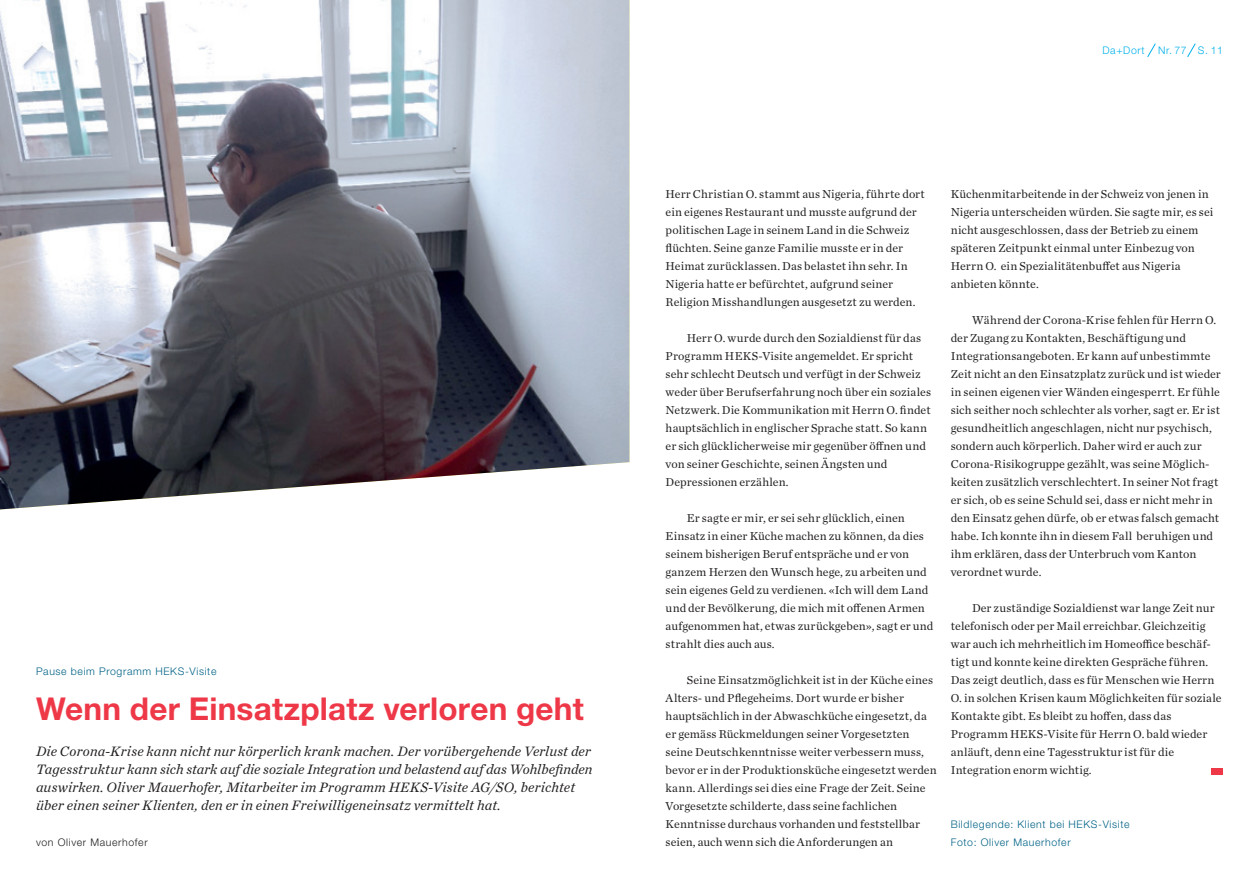
<style>
.page{position:relative;width:1259px;height:893px;background:#fff}
.page>*{position:absolute;margin:0;border:0;box-sizing:border-box;transform-origin:0 0}
.t1{font:700 31.5px "Helvetica Neue LT Std";letter-spacing:.005em;color:#ee3848}
.t2{font:italic 14.25px/18px "Chronicle Text G1";letter-spacing:.01em;color:#231f20}
.t3{font:12px/18px "Chronicle Text G1";letter-spacing:.01em;color:#231f20}
.t4{font:300 10.5px/18px "Helvetica Neue LT Std";letter-spacing:.06em;color:#016286}
.t5{font:300 10.5px "Helvetica Neue LT Std";letter-spacing:.06em;color:#231f20}
.t6{font:300 10.5px "Helvetica Neue LT Std";letter-spacing:.06em;color:#00b1ec}
</style>
<div class="page">
<svg style="left:1147px;top:43px;width:8px;height:14px"></svg>
<svg style="left:1187px;top:43px;width:8px;height:14px"></svg>
<img style="left:0;top:0;width:629px;height:509px">
<div style="left:1211px;top:768px;width:12px;height:6px;background:#ee3848"></div>
<p class="t4" style="left:36px;top:662px;width:182px">Pause beim Programm HEKS-Visite</p>
<h1 class="t1" style="left:36px;top:689px;width:549px">Wenn der Einsatzplatz verloren geht</h1>
<p class="t2" style="left:36px;top:741px;width:558px">Die Corona-Krise kann nicht nur körperlich krank machen. Der vorübergehende Verlust der Tagesstruktur kann sich stark auf die soziale Integration und belastend auf das Wohlbefinden auswirken. Oliver Mauerhofer, Mitarbeiter im Programm HEKS-Visite AG/SO, berichtet über einen seiner Klienten, den er in einen Freiwilligeneinsatz vermittelt hat.</p>
<p class="t5" style="left:36px;top:836px;width:113px">von Oliver Mauerhofer</p>
<p class="t6" style="left:1102px;top:44px;width:44px">Da+Dort</p>
<p class="t6" style="left:1158px;top:44px;width:66px">Nr. 77 S. 11</p>
<p class="t3" style="left:665px;top:184px;width:261px">Herr Christian O. stammt aus Nigeria, führte dort ein eigenes Restaurant und musste aufgrund der politischen Lage in seinem Land in die Schweiz flüchten. Seine ganze Familie musste er in der Heimat zurücklassen. Das belastet ihn sehr. In Nigeria hatte er befürchtet, aufgrund seiner Religion Misshandlungen ausgesetzt zu werden.</p>
<p class="t3" style="left:665px;top:328px;width:267px;text-indent:21px">Herr O. wurde durch den Sozialdienst für das Programm HEKS-Visite angemeldet. Er spricht sehr schlecht Deutsch und verfügt in der Schweiz weder über Berufserfahrung noch über ein soziales Netzwerk. Die Kommunikation mit Herrn O. findet hauptsächlich in englischer Sprache statt. So kann er sich glücklicherweise mir gegenüber öffnen und von seiner Geschichte, seinen Ängsten und Depressionen erzählen.</p>
<p class="t3" style="left:665px;top:508px;width:269px;text-indent:21px">Er sagte er mir, er sei sehr glücklich, einen Einsatz in einer Küche machen zu können, da dies seinem bisherigen Beruf entspräche und er von ganzem Herzen den Wunsch hege, zu arbeiten und sein eigenes Geld zu verdienen. «Ich will dem Land und der Bevölkerung, die mich mit offenen Armen aufgenommen hat, etwas zurückgeben», sagt er und strahlt dies auch aus.</p>
<p class="t3" style="left:665px;top:670px;width:272px;text-indent:21px">Seine Einsatzmöglichkeit ist in der Küche eines Alters- und Pflegeheims. Dort wurde er bisher hauptsächlich in der Abwaschküche eingesetzt, da er gemäss Rückmeldungen seiner Vorgesetzten seine Deutschkenntnisse weiter verbessern muss, bevor er in der Produktionsküche eingesetzt werden kann. Allerdings sei dies eine Frage der Zeit. Seine Vorgesetzte schilderte, dass seine fachlichen Kenntnisse durchaus vorhanden und feststellbar seien, auch wenn sich die Anforderungen an</p>
<p class="t3" style="left:950px;top:184px;width:264px">Küchenmitarbeitende in der Schweiz von jenen in Nigeria unterscheiden würden. Sie sagte mir, es sei nicht ausgeschlossen, dass der Betrieb zu einem späteren Zeitpunkt einmal unter Einbezug von Herrn O. ein Spezialitätenbuffet aus Nigeria anbieten könnte.</p>
<p class="t3" style="left:950px;top:310px;width:272px;text-indent:21px">Während der Corona-Krise fehlen für Herrn O. der Zugang zu Kontakten, Beschäftigung und Integrationsangeboten. Er kann auf unbestimmte Zeit nicht an den Einsatzplatz zurück und ist wieder in seinen eigenen vier Wänden eingesperrt. Er fühle sich seither noch schlechter als vorher, sagt er. Er ist gesundheitlich angeschlagen, nicht nur psychisch, sondern auch körperlich. Daher wird er auch zur Corona-Risikogruppe gezählt, was seine Möglich&shy;keiten zusätzlich verschlechtert. In seiner Not fragt er sich, ob es seine Schuld sei, dass er nicht mehr in den Einsatz gehen dürfe, ob er etwas falsch gemacht habe. Ich konnte ihn in diesem Fall beruhigen und ihm erklären, dass der Unterbruch vom Kanton verordnet wurde.</p>
<p class="t3" style="left:950px;top:598px;width:272px;text-indent:21px">Der zuständige Sozialdienst war lange Zeit nur telefonisch oder per Mail erreichbar. Gleichzeitig war auch ich mehrheitlich im Homeoffice beschäf&shy;tigt und konnte keine direkten Gespräche führen.<br>Das zeigt deutlich, dass es für Menschen wie Herrn O. in solchen Krisen kaum Möglichkeiten für soziale Kontakte gibt. Es bleibt zu hoffen, dass das Programm HEKS-Visite für Herrn O. bald wieder anläuft, denn eine Tagesstruktur ist für die Integration enorm wichtig.</p>
<p class="t4" style="left:950px;top:815px;width:180px">Bildlegende: Klient bei HEKS-Visite<br>Foto: Oliver Mauerhofer</p>
</div>
